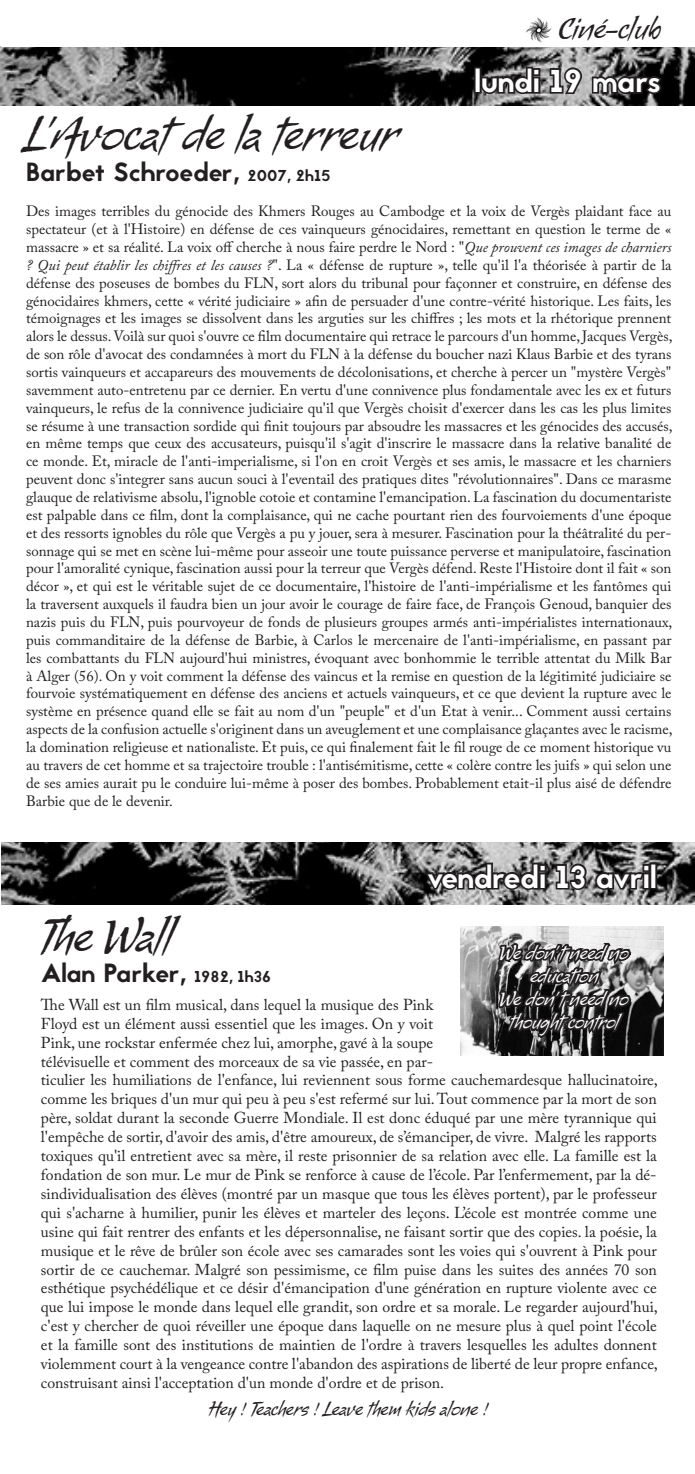
<style>
.page{position:relative;width:695px;height:1474px;background:#fff}
.page>*{position:absolute;margin:0;border:0;box-sizing:border-box;transform-origin:0 0}
.t1{font:47.25px "Alma";color:#231f20}
.t2{font:31.5px "Jaapokki";color:#fff}
.t3{font:29.75px "Alma";color:#231f20}
.t4{font:26.25px "Jaapokki";color:#231f20}
.t5{font:19.25px/23.1px "Alma";color:#fff;text-align:center}
.t6{font:19.25px "Alma";color:#231f20}
.t7{font:15.75px/18.9px "Adobe Caslon Pro";color:#231f20}
.t8{font:14.88px/17.8px "Adobe Caslon Pro";color:#231f20;text-align:justify}
.s1{font-size:15.75px}
.s2{font-style:italic}
</style>
<div class="page">
<img style="left:0;top:47px;width:694px;height:58px">
<div style="left:474px;top:67px;width:7px;height:27px;border:4px solid #231f20"></div>
<svg style="left:479px;top:65px;width:56px;height:31px;background:#434142"></svg>
<div style="left:532px;top:68px;width:8px;height:8px;border:4px solid #231f20"></div>
<div style="left:532px;top:77px;width:8px;height:17px;border:4px solid #231f20"></div>
<svg style="left:547px;top:65px;width:36px;height:32px"></svg>
<svg style="left:590px;top:74px;width:74px;height:22px;background:#302d2e"></svg>
<img style="left:1px;top:842px;width:693px;height:62px">
<svg style="left:422px;top:860px;width:119px;height:32px;background:#585656"></svg>
<div style="left:538px;top:864px;width:8px;height:7px;border:4px solid #231f20"></div>
<div style="left:538px;top:872px;width:8px;height:17px;border:4px solid #231f20"></div>
<svg style="left:554px;top:861px;width:92px;height:31px;background:#5c5b5b"></svg>
<div style="left:642px;top:864px;width:8px;height:7px;border:4px solid #231f20"></div>
<div style="left:642px;top:872px;width:8px;height:17px;border:4px solid #231f20"></div>
<div style="left:649px;top:862px;width:8px;height:27px;border:4px solid #231f20"></div>
<img style="left:460px;top:926px;width:203px;height:129px">
<svg style="left:496px;top:926px;width:138px;height:130px;background:#5b5a5a"></svg>
<img style="left:526px;top:17px;width:26px;height:26px">
<h3 class="t3" style="left:559px;top:11px;width:104px">Ciné-club</h3>
<h2 class="t2" style="left:474px;top:59px;width:187px">lundi 19 mars</h2>
<h1 class="t1" style="left:26px;top:106px;width:374px">L'Avocat de la terreur</h1>
<h3 class="t4" style="left:26px;top:153px;width:306px">Barbet Schroeder, <span class="s1">2007, 2h15</span></h3>
<p class="t8" style="left:26px;top:202px;width:648px">Des images terribles du génocide des Khmers Rouges au Cambodge et la voix de Vergès plaidant face au spectateur (et à l'Histoire) en défense de ces vainqueurs génocidaires, remettant en question le terme de « massacre » et sa réalité. La voix off cherche à nous faire perdre le Nord : "<span class="s2">Que prouvent ces images de charniers ? Qui peut établir les chiffres et les causes ?</span>". La « défense de rupture », telle qu'il l'a théorisée à partir de la défense des poseuses de bombes du FLN, sort alors du tribunal pour façonner et construire, en défense des génocidaires khmers, cette « vérité judiciaire » afin de persuader d'une contre-vérité historique. Les faits, les témoignages et les images se dissolvent dans les arguties sur les chiffres ; les mots et la rhétorique prennent alors le dessus. Voilà sur quoi s'ouvre ce film documentaire qui retrace le parcours d'un homme, Jacques Vergès, de son rôle d'avocat des condamnées à mort du FLN à la défense du boucher nazi Klaus Barbie et des tyrans sortis vainqueurs et accapareurs des mouvements de décolonisations, et cherche à percer un "mystère Vergès" savemment auto-entretenu par ce dernier. En vertu d'une connivence plus fondamentale avec les ex et futurs vainqueurs, le refus de la connivence judiciaire qu'il que Vergès choisit d'exercer dans les cas les plus limites se résume à une transaction sordide qui finit toujours par absoudre les massacres et les génocides des accusés, en même temps que ceux des accusateurs, puisqu'il s'agit d'inscrire le massacre dans la relative banalité de ce monde. Et, miracle de l'anti-imperialisme, si l'on en croit Vergès et ses amis, le massacre et les charniers peuvent donc s'integrer sans aucun souci à l'eventail des pratiques dites "révolutionnaires". Dans ce marasme glauque de relativisme absolu, l'ignoble cotoie et contamine l'emancipation. La fascination du documentariste est palpable dans ce film, dont la complaisance, qui ne cache pourtant rien des fourvoiements d'une époque et des ressorts ignobles du rôle que Vergès a pu y jouer, sera à mesurer. Fascination pour la théâtralité du per&shy;sonnage qui se met en scène lui-même pour asseoir une toute puissance perverse et manipulatoire, fascination pour l'amoralité cynique, fascination aussi pour la terreur que Vergès défend. Reste l'Histoire dont il fait « son décor », et qui est le véritable sujet de ce documentaire, l'histoire de l'anti-impérialisme et les fantômes qui la traversent auxquels il faudra bien un jour avoir le courage de faire face, de François Genoud, banquier des nazis puis du FLN, puis pourvoyeur de fonds de plusieurs groupes armés anti-impérialistes internationaux, puis commanditaire de la défense de Barbie, à Carlos le mercenaire de l'anti-impérialisme, en passant par les combattants du FLN aujourd'hui ministres, évoquant avec bonhommie le terrible attentat du Milk Bar à Alger (56). On y voit comment la défense des vaincus et la remise en question de la légitimité judiciaire se fourvoie systématiquement en défense des anciens et actuels vainqueurs, et ce que devient la rupture avec le système en présence quand elle se fait au nom d'un "peuple" et d'un Etat à venir... Comment aussi certains aspects de la confusion actuelle s'originent dans un aveuglement et une complaisance glaçantes avec le racisme, la domination religieuse et nationaliste. Et puis, ce qui finalement fait le fil rouge de ce moment historique vu au travers de cet homme et sa trajectoire trouble : l'antisémitisme, cette « colère contre les juifs » qui selon une de ses amies aurait pu le conduire lui-même à poser des bombes. Probablement etait-il plus aisé de défendre Barbie que de le devenir.</p>
<h2 class="t2" style="left:427px;top:855px;width:231px">vendredi 13 avril</h2>
<h1 class="t1" style="left:41px;top:908px;width:133px">The Wall</h1>
<h3 class="t4" style="left:41px;top:954px;width:232px">Alan Parker, <span class="s1">1982, 1h36</span></h3>
<p class="t7" style="left:41px;top:994px;width:618px">The Wall est un film musical, dans lequel la musique des Pink<br>Floyd est un élément aussi essentiel que les images. On y voit<br>Pink, une rockstar enfermée chez lui, amorphe, gavé à la soupe<br>télévisuelle et comment des morceaux de sa vie passée, en par-<br>ticulier les humiliations de l'enfance, lui reviennent sous forme cauchemardesque hallucinatoire, comme les briques d'un mur qui peu à peu s'est refermé sur lui. Tout commence par la mort de son père, soldat durant la seconde Guerre Mondiale. Il est donc éduqué par une mère tyrannique qui l'empêche de sortir, d'avoir des amis, d'être amoureux, de s’émanciper, de vivre. Malgré les rapports toxiques qu'il entretient avec sa mère, il reste prisonnier de sa relation avec elle. La famille est la fondation de son mur. Le mur de Pink se renforce à cause de l’école. Par l’enfermement, par la dé&shy;sindividualisation des élèves (montré par un masque que tous les élèves portent), par le professeur qui s'acharne à humilier, punir les élèves et marteler des leçons. L’école est montrée comme une usine qui fait rentrer des enfants et les dépersonnalise, ne faisant sortir que des copies. la poésie, la musique et le rêve de brûler son école avec ses camarades sont les voies qui s'ouvrent à Pink pour sortir de ce cauchemar. Malgré son pessimisme, ce film puise dans les suites des années 70 son esthétique psychédélique et ce désir d'émancipation d'une génération en rupture violente avec ce que lui impose le monde dans lequel elle grandit, son ordre et sa morale. Le regarder aujourd'hui, c'est y chercher de quoi réveiller une époque dans laquelle on ne mesure plus à quel point l'école et la famille sont des institutions de maintien de l'ordre à travers lesquelles les adultes donnent violemment court à la vengeance contre l'abandon des aspirations de liberté de leur propre enfance, construisant ainsi l'acceptation d'un monde d'ordre et de prison.</p>
<p class="t5" style="left:500px;top:943px;width:130px">We don’t need no education<br>We don’t need no thought control</p>
<p class="t6" style="left:209px;top:1397px;width:281px">Hey ! Teachers ! Leave them kids alone !</p>
</div>
